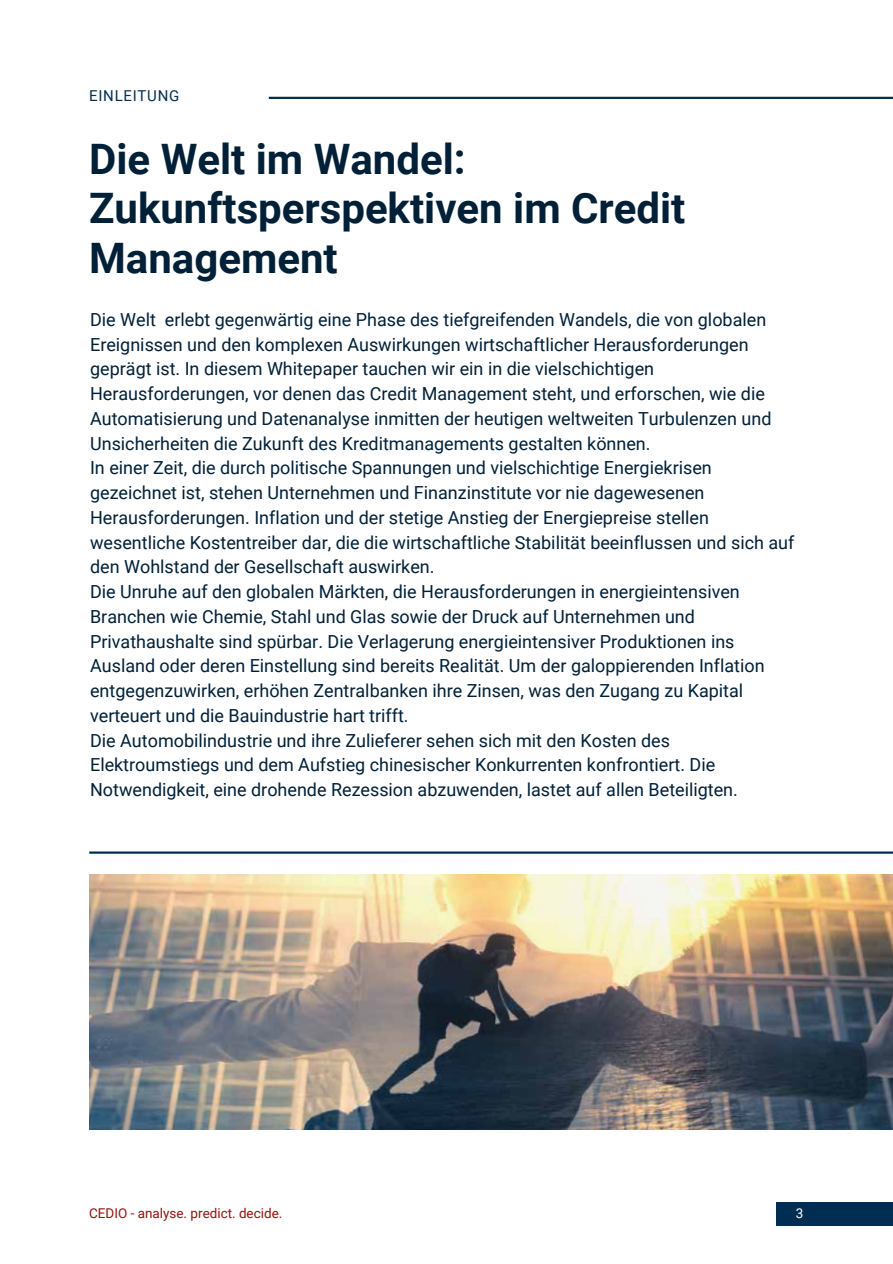
<style>
.page{position:relative;width:893px;height:1264px;background:#fff}
.page>*{position:absolute;margin:0;border:0;box-sizing:border-box;transform-origin:0 0}
.t1{font:700 42px/49.5px "Roboto";color:#002038}
.t2{font:18px/24.8px "Roboto";color:#002038}
.t3{font:15px "Roboto";letter-spacing:.05em;color:#002e52}
.t4{font:13.5px "Roboto";color:#91130f}
.t5{font:13.5px "Roboto";color:#fff}
</style>
<div class="page">
<hr style="left:269px;top:97px;width:623px;height:2px;background:#002e52">
<div style="left:775px;top:1201px;width:117px;height:24px;background:#002e52"></div>
<hr style="left:89px;top:851px;width:803px;height:2px;background:#002e52">
<img style="left:89px;top:874px;width:803px;height:255px">
<p class="t3" style="left:89px;top:87px;width:92px">EINLEITUNG</p>
<p class="t1" style="left:89px;top:135px;width:597px">Die Welt im Wandel:<br>Zukunftsperspektiven im Credit<br>Management</p>
<p class="t2" style="left:90px;top:307px;width:682px">Die Welt erlebt gegenwärtig eine Phase des tiefgreifenden Wandels, die von globalen Ereignissen und den komplexen Auswirkungen wirtschaftlicher Herausforderungen geprägt ist. In diesem Whitepaper tauchen wir ein in die vielschichtigen Herausforderungen, vor denen das Credit Management steht, und erforschen, wie die Automatisierung und Datenanalyse inmitten der heutigen weltweiten Turbulenzen und Unsicherheiten die Zukunft des Kreditmanagements gestalten können.</p>
<p class="t2" style="left:90px;top:456px;width:705px">In einer Zeit, die durch politische Spannungen und vielschichtige Energiekrisen gezeichnet ist, stehen Unternehmen und Finanzinstitute vor nie dagewesenen Herausforderungen. Inflation und der stetige Anstieg der Energiepreise stellen wesentliche Kostentreiber dar, die die wirtschaftliche Stabilität beeinflussen und sich auf den Wohlstand der Gesellschaft auswirken.</p>
<p class="t2" style="left:90px;top:579px;width:676px">Die Unruhe auf den globalen Märkten, die Herausforderungen in energieintensiven Branchen wie Chemie, Stahl und Glas sowie der Druck auf Unternehmen und Privathaushalte sind spürbar. Die Verlagerung energieintensiver Produktionen ins Ausland oder deren Einstellung sind bereits Realität. Um der galoppierenden Inflation entgegenzuwirken, erhöhen Zentralbanken ihre Zinsen, was den Zugang zu Kapital verteuert und die Bauindustrie hart trifft.</p>
<p class="t2" style="left:90px;top:728px;width:649px">Die Automobilindustrie und ihre Zulieferer sehen sich mit den Kosten des<br>Elektroumstiegs und dem Aufstieg chinesischer Konkurrenten konfrontiert. Die<br>Notwendigkeit, eine drohende Rezession abzuwenden, lastet auf allen Beteiligten.</p>
<p class="t4" style="left:89px;top:1205px;width:195px">CEDIO - analyse. predict. decide.</p>
<p class="t5" style="left:795px;top:1205px;width:9px">3</p>
</div>
